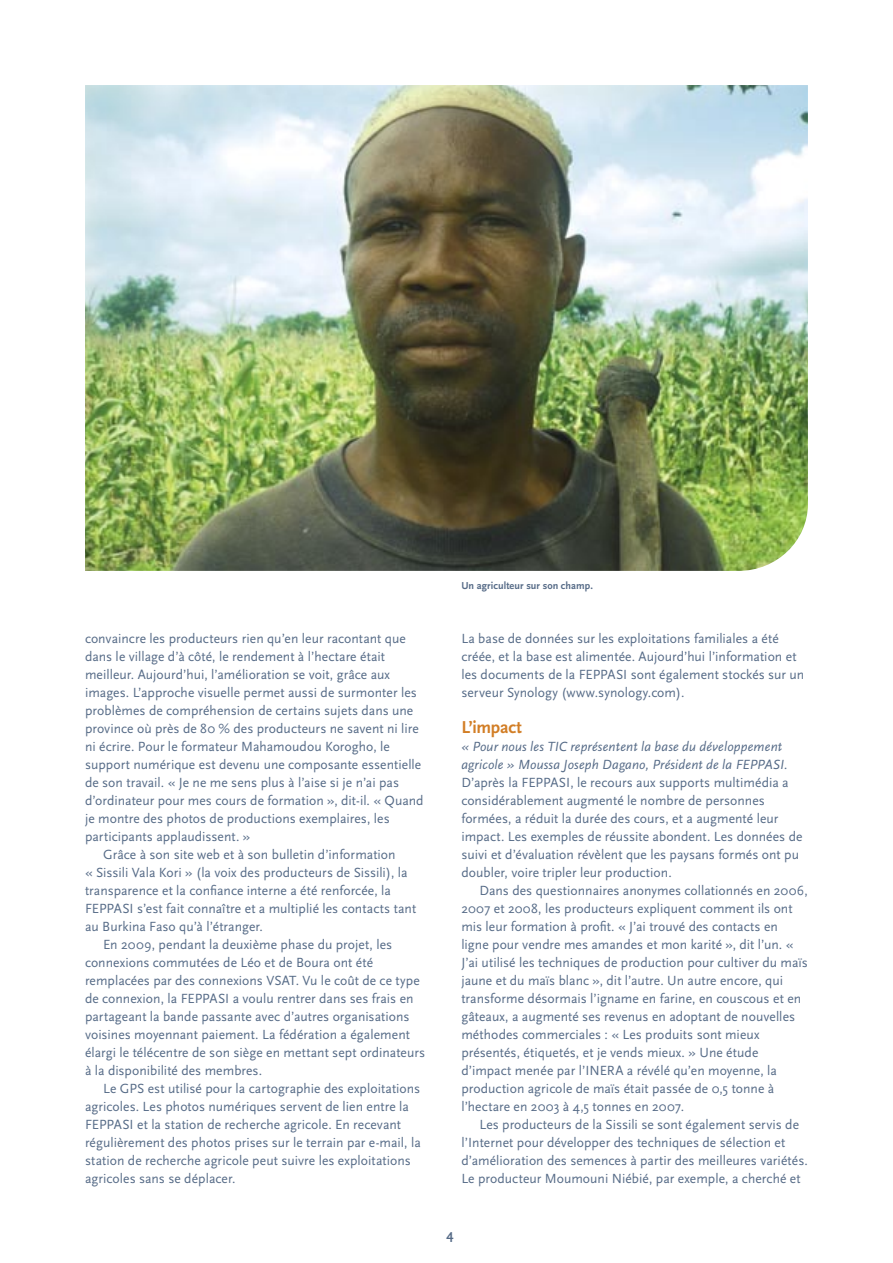
<style>
.page{position:relative;width:893px;height:1263px;background:#fff}
.page>*{position:absolute;margin:0;border:0;box-sizing:border-box;transform-origin:0 0}
.t1{font:700 18px "Scala Sans";letter-spacing:-.01em;color:#d27e26}
.t2{font:13.8px/18px "Scala Sans";letter-spacing:.005em;color:#566b87}
.t3{font:italic 13.8px/18px "Scala Sans";letter-spacing:.01em;color:#566b87}
.t4{font:700 13.8px "Scala Sans";color:#566b87}
.t5{font:700 10.5px "Scala Sans";letter-spacing:.01em;color:#566b87}
</style>
<div class="page">
<img style="left:85px;top:85px;width:723px;height:486px">
<p class="t2" style="left:85px;top:630px;width:322px">convaincre les producteurs rien qu’en leur racontant que</p>
<p class="t2" style="left:85px;top:648px;width:302px">dans le village d’à côté, le rendement à l’hectare était</p>
<p class="t2" style="left:85px;top:666px;width:307px">meilleur. Aujourd’hui, l’amélioration se voit, grâce aux</p>
<p class="t2" style="left:85px;top:684px;width:333px">images. L’approche visuelle permet aussi de surmonter les</p>
<p class="t2" style="left:85px;top:702px;width:330px">problèmes de compréhension de certains sujets dans une</p>
<p class="t2" style="left:85px;top:720px;width:335px">province où près de 80 % des producteurs ne savent ni lire</p>
<p class="t2" style="left:85px;top:738px;width:306px">ni écrire. Pour le formateur Mahamoudou Korogho, le</p>
<p class="t2" style="left:85px;top:756px;width:338px">support numérique est devenu une composante essentielle</p>
<p class="t2" style="left:85px;top:774px;width:316px">de son travail. « Je ne me sens plus à l’aise si je n’ai pas</p>
<p class="t2" style="left:85px;top:792px;width:340px">d’ordinateur pour mes cours de formation », dit-il. « Quand</p>
<p class="t2" style="left:85px;top:810px;width:306px">je montre des photos de productions exemplaires, les</p>
<p class="t2" style="left:85px;top:828px;width:167px">participants applaudissent. »</p>
<p class="t2" style="left:103px;top:846px;width:294px">Grâce à son site web et à son bulletin d’information</p>
<p class="t2" style="left:85px;top:864px;width:324px">« Sissili Vala Kori » (la voix des producteurs de Sissili), la</p>
<p class="t2" style="left:85px;top:882px;width:307px">transparence et la confiance interne a été renforcée, la</p>
<p class="t2" style="left:85px;top:900px;width:333px">FEPPASI s’est fait connaître et a multiplié les contacts tant</p>
<p class="t2" style="left:85px;top:918px;width:179px">au Burkina Faso qu’à l’étranger.</p>
<p class="t2" style="left:103px;top:936px;width:291px">En 2009, pendant la deuxième phase du projet, les</p>
<p class="t2" style="left:85px;top:954px;width:290px">connexions commutées de Léo et de Boura ont été</p>
<p class="t2" style="left:85px;top:972px;width:336px">remplacées par des connexions VSAT. Vu le coût de ce type</p>
<p class="t2" style="left:85px;top:990px;width:330px">de connexion, la FEPPASI a voulu rentrer dans ses frais en</p>
<p class="t2" style="left:85px;top:1008px;width:326px">partageant la bande passante avec d’autres organisations</p>
<p class="t2" style="left:85px;top:1026px;width:326px">voisines moyennant paiement. La fédération a également</p>
<p class="t2" style="left:85px;top:1044px;width:342px">élargi le télécentre de son siège en mettant sept ordinateurs</p>
<p class="t2" style="left:85px;top:1062px;width:179px">à la disponibilité des membres.</p>
<p class="t2" style="left:103px;top:1080px;width:319px">Le GPS est utilisé pour la cartographie des exploitations</p>
<p class="t2" style="left:85px;top:1098px;width:325px">agricoles. Les photos numériques servent de lien entre la</p>
<p class="t2" style="left:85px;top:1116px;width:318px">FEPPASI et la station de recherche agricole. En recevant</p>
<p class="t2" style="left:85px;top:1134px;width:337px">régulièrement des photos prises sur le terrain par e-mail, la</p>
<p class="t2" style="left:85px;top:1152px;width:327px">station de recherche agricole peut suivre les exploitations</p>
<p class="t2" style="left:85px;top:1170px;width:152px">agricoles sans se déplacer.</p>
<p class="t5" style="left:461px;top:580px;width:133px">Un agriculteur sur son champ.</p>
<p class="t2" style="left:461px;top:630px;width:344px">La base de données sur les exploitations familiales a été créée, et la base est alimentée. Aujourd’hui l’information et les documents de la FEPPASI sont également stockés sur un serveur Synology (www.synology.com).</p>
<h1 class="t1" style="left:461px;top:718px;width:62px">L’impact</h1>
<p class="t3" style="left:461px;top:738px;width:328px">« Pour nous les TIC représentent la base du développement agricole » Moussa Joseph Dagano, Président de la FEPPASI.</p>
<p class="t2" style="left:461px;top:774px;width:343px">D’après la FEPPASI, le recours aux supports multimédia a considérablement augmenté le nombre de personnes formées, a réduit la durée des cours, et a augmenté leur impact. Les exemples de réussite abondent. Les données de suivi et d’évaluation révèlent que les paysans formés ont pu doubler, voire tripler leur production.</p>
<p class="t2" style="left:461px;top:882px;width:348px;text-indent:18px">Dans des questionnaires anonymes collationnés en 2006, 2007 et 2008, les producteurs expliquent comment ils ont mis leur formation à profit. « J’ai trouvé des contacts en ligne pour vendre mes amandes et mon karité », dit l’un. « J’ai utilisé les techniques de production pour cultiver du maïs jaune et du maïs blanc », dit l’autre. Un autre encore, qui transforme désormais l’igname en farine, en couscous et en gâteaux, a augmenté ses revenus en adoptant de nouvelles méthodes commerciales : « Les produits sont mieux présentés, étiquetés, et je vends mieux. » Une étude d’impact menée par l’INERA a révélé qu’en moyenne, la production agricole de maïs était passée de 0,5 tonne à l’hectare en 2003 à 4,5 tonnes en 2007.</p>
<p class="t2" style="left:461px;top:1116px;width:348px;text-indent:18px">Les producteurs de la Sissili se sont également servis de l’Internet pour développer des techniques de sélection et d’amélioration des semences à partir des meilleures variétés.<br>Le producteur Moumouni Niébié, par exemple, a cherché et</p>
<p class="t4" style="left:446px;top:1227px;width:9px">4</p>
</div>
